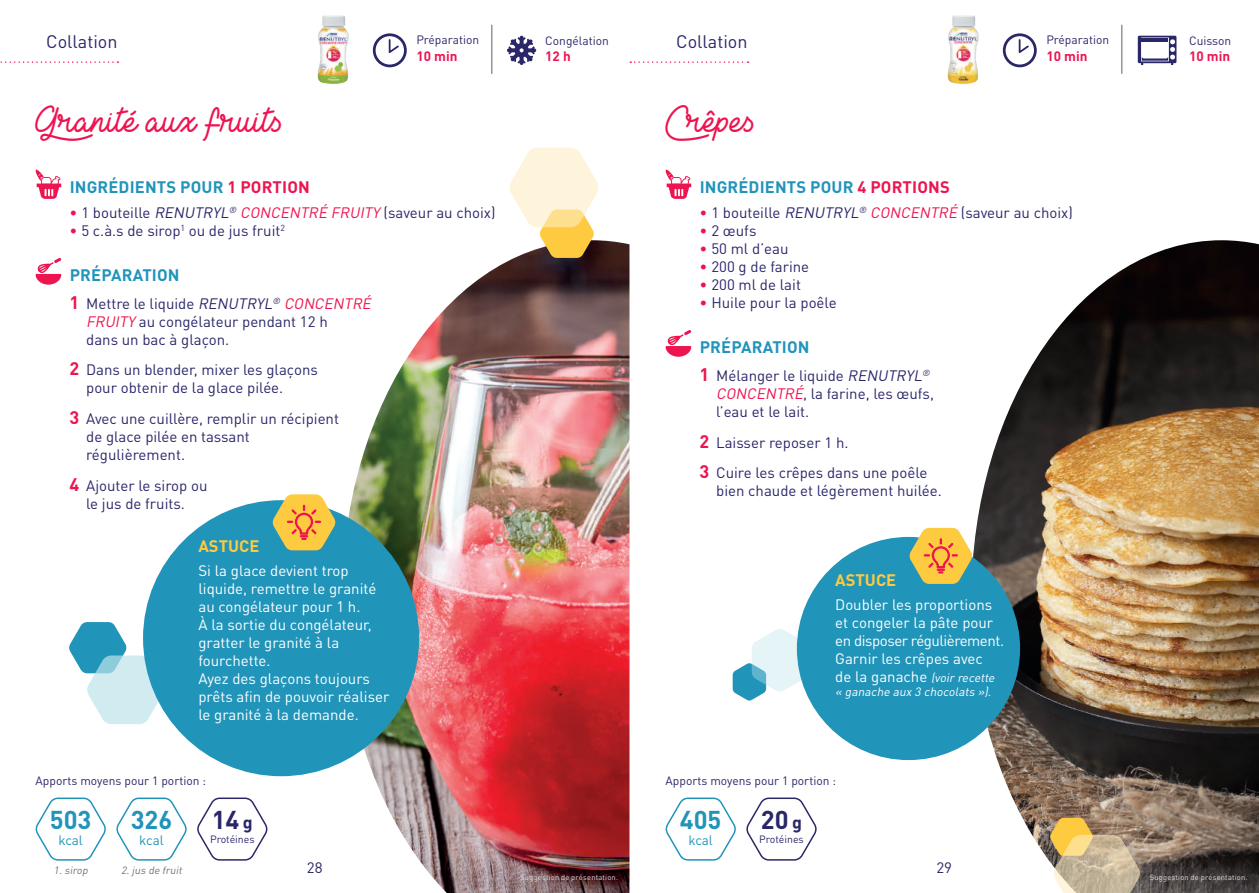
<style>
.page{position:relative;width:1259px;height:893px;background:#fff}
.page>*{position:absolute;margin:0;border:0;box-sizing:border-box;transform-origin:0 0}
.t1{font:35.55px "Lieto Me";color:#ed1450}
.t2{font:700 25.5px "DIN Pro";color:#2194ba}
.t3{font:700 25.5px "DIN Pro";color:#2a2769}
.t4{font:18px "DIN Pro";color:#2a2769}
.t5{font:700 16.5px "DIN Pro";letter-spacing:.01em;color:#2194ba}
.t6{font:700 16.5px "DIN Pro";color:#feca3f}
.t7{font:15px/18px "DIN Pro";color:#2a2769}
.t8{font:15px/18px "DIN Pro";color:#fff}
.t9{font:700 13.5px "DIN Pro";color:#ed1450}
.t10{font:13.5px "DIN Pro";letter-spacing:-.01em;color:#2194ba}
.t11{font:12px "DIN Pro";color:#2a2769}
.t12{font:italic 12px/14.4px "DIN Pro";color:#fff}
.t13{font:italic 10.5px "DIN Pro";color:#6a747b}
.t14{font:10.5px "DIN Pro";color:#2a2769}
.t15{font:7.5px "DIN Pro";letter-spacing:.03em;color:#dcdddf}
.s1{color:#ed1450}
.s2{font-style:italic}
.s3{font-style:italic;color:#ed1450}
.s4{font-weight:700;font-size:18px;color:#ed1450}
.s5{font-style:normal;font-size:15px}
.s6{font-size:18px}
</style>
<div class="page">
<img style="left:343px;top:240px;width:286px;height:653px">
<img style="left:971px;top:240px;width:288px;height:653px">
<svg style="left:69px;top:622px;width:95px;height:102px"></svg>
<svg style="left:509px;top:148px;width:89px;height:110px"></svg>
<svg style="left:732px;top:629px;width:76px;height:71px"></svg>
<svg style="left:1050px;top:818px;width:90px;height:75px;background:#c7b188"></svg>
<svg style="left:0;top:61px;width:118px;height:2px"></svg>
<svg style="left:630px;top:61px;width:118px;height:2px"></svg>
<svg style="left:35px;top:797px;width:71px;height:64px"></svg>
<svg style="left:665px;top:797px;width:71px;height:64px"></svg>
<svg style="left:116px;top:797px;width:71px;height:64px"></svg>
<svg style="left:197px;top:797px;width:71px;height:64px"></svg>
<svg style="left:36px;top:258px;width:25px;height:27px"></svg>
<svg style="left:35px;top:169px;width:26px;height:30px"></svg>
<img style="left:948px;top:15px;width:31px;height:69px">
<svg style="left:1003px;top:33px;width:33px;height:34px"></svg>
<hr style="left:1121px;top:25px;width:1px;height:49px;background:#939598">
<svg style="left:1137px;top:36px;width:39px;height:29px"></svg>
<svg style="left:373px;top:33px;width:34px;height:34px"></svg>
<hr style="left:491px;top:25px;width:1px;height:49px;background:#939598">
<svg style="left:507px;top:36px;width:29px;height:29px"></svg>
<img style="left:318px;top:15px;width:31px;height:69px">
<div style="left:143px;top:500px;width:276px;height:276px;background:#2194ba;border-radius:50%"></div>
<svg style="left:273px;top:494px;width:62px;height:56px"></svg>
<svg style="left:665px;top:330px;width:26px;height:27px"></svg>
<svg style="left:665px;top:169px;width:26px;height:30px"></svg>
<div style="left:797px;top:537px;width:223px;height:223px;background:#2194ba;border-radius:50%"></div>
<svg style="left:909px;top:528px;width:63px;height:56px"></svg>
<svg style="left:746px;top:797px;width:71px;height:64px"></svg>
<p class="t11" style="left:416px;top:31px;width:64px">Préparation</p>
<p class="t11" style="left:545px;top:32px;width:65px">Congélation</p>
<p class="t4" style="left:46px;top:29px;width:73px">Collation</p>
<p class="t4" style="left:676px;top:29px;width:73px">Collation</p>
<p class="t9" style="left:416px;top:47px;width:43px">10 min</p>
<p class="t9" style="left:545px;top:47px;width:27px">12 h</p>
<h1 class="t1" style="left:36px;top:99px;width:249px">Granité aux fruits</h1>
<h1 class="t1" style="left:665px;top:99px;width:92px">Crêpes</h1>
<p class="t5" style="left:70px;top:176px;width:242px">INGRÉDIENTS POUR <span class="s1">1 PORTION</span></p>
<p class="t5" style="left:700px;top:176px;width:252px">INGRÉDIENTS POUR <span class="s1">4 PORTIONS</span></p>
<p class="t11" style="left:1046px;top:31px;width:64px">Préparation</p>
<p class="t11" style="left:1189px;top:32px;width:44px">Cuisson</p>
<p class="t9" style="left:1046px;top:47px;width:43px">10 min</p>
<p class="t9" style="left:1189px;top:47px;width:43px">10 min</p>
<p class="t7" style="left:70px;top:203px;width:427px"><span class="s1">•</span> 1 bouteille <span class="s2">RENUTRYL</span><sup>®</sup> <span class="s3">CONCENTRÉ FRUITY</span> (saveur au choix)</p>
<p class="t7" style="left:70px;top:221px;width:217px"><span class="s1">•</span> 5 c.à.s de sirop<sup>1</sup> ou de jus fruit<sup>2</sup></p>
<p class="t5" style="left:70px;top:264px;width:111px">PRÉPARATION</p>
<p class="t7" style="left:86px;top:294px;width:290px;text-indent:-17px"><span class="s4">1</span> M e t t re le l i q u i d e <span class="s2">RENUTRYL</span><sup>®</sup> <span class="s3">CONCENTRÉ<br>FRUITY</span> au congélateur pendant 12 h<br>dans un bac à glaçon.</p>
<p class="t7" style="left:86px;top:360px;width:233px;text-indent:-17px"><span class="s4">2</span> Dans un blender, mixer les glaçons pour obtenir de la glace pilée.</p>
<p class="t7" style="left:86px;top:409px;width:254px;text-indent:-17px"><span class="s4">3</span> Avec une cuillère, remplir un récipient de glace pilée en tassant régulièrement.</p>
<p class="t7" style="left:70px;top:476px;width:139px;text-align:center"><span class="s4">4</span> Ajouter le sirop ou le jus de fruits.</p>
<p class="t6" style="left:198px;top:535px;width:62px">ASTUCE</p>
<p class="t8" style="left:198px;top:561px;width:192px">Si la glace devient trop liquide, remettre le granité au congélateur pour 1 h.<br>À la sortie du congélateur, gratter le granité à la fourchette.<br>Ayez des glaçons toujours prêts afi n de pouvoir réaliser le granité à la demande.</p>
<p class="t7" style="left:699px;top:203px;width:375px"><span class="s1">•</span> 1 bouteille <span class="s2">RENUTRYL</span><sup>®</sup> <span class="s3">CONCENTRÉ</span> (saveur au choix)</p>
<p class="t7" style="left:699px;top:221px;width:58px"><span class="s1">•</span> 2 œufs</p>
<p class="t7" style="left:699px;top:239px;width:90px"><span class="s1">•</span> 50 ml d’eau</p>
<p class="t7" style="left:699px;top:257px;width:111px"><span class="s1">•</span> 200 g de farine</p>
<p class="t7" style="left:699px;top:275px;width:103px"><span class="s1">•</span> 200 ml de lait</p>
<p class="t7" style="left:699px;top:293px;width:138px"><span class="s1">•</span> Huile pour la poêle</p>
<p class="t5" style="left:700px;top:336px;width:111px">PRÉPARATION</p>
<p class="t7" style="left:716px;top:366px;width:219px;text-indent:-17px"><span class="s4">1</span> Mélanger le liquide <span class="s2">RENUTRYL</span><sup>®<br></sup><span class="s3">CONCENTRÉ</span>, la farine, les œufs, l’eau et le lait.</p>
<p class="t7" style="left:699px;top:426px;width:229px;line-height:30.6px"><span class="s4">2</span> Laisser reposer 1 h.<br><span class="s4">3</span> Cuire les crêpes dans une poêle</p>
<p class="t7" style="left:716px;top:481px;width:227px">bien chaude et légèrement huilée.</p>
<p class="t6" style="left:835px;top:568px;width:62px">ASTUCE</p>
<p class="t8" style="left:835px;top:594px;width:170px">Doubler les proportions et congeler la pâte pour en disposer régulièrement.<br>Garnir les crêpes avec</p>
<p class="t12" style="left:835px;top:669px;width:164px"><span class="s5">d e la g a n a c h e</span> (voir recette « ganache aux 3 chocolats »).</p>
<p class="t11" style="left:36px;top:773px;width:172px">Apports moyens pour 1 portion :</p>
<p class="t11" style="left:665px;top:773px;width:172px">Apports moyens pour 1 portion :</p>
<h2 class="t2" style="left:50px;top:802px;width:43px">503</h2>
<p class="t10" style="left:58px;top:831px;width:26px">kcal</p>
<h2 class="t2" style="left:131px;top:802px;width:43px">326</h2>
<p class="t10" style="left:139px;top:831px;width:26px">kcal</p>
<h2 class="t3" style="left:212px;top:802px;width:43px">14<span class="s6">g</span></h2>
<p class="t14" style="left:210px;top:832px;width:46px">Protéines</p>
<h2 class="t2" style="left:680px;top:802px;width:43px">405</h2>
<p class="t10" style="left:688px;top:831px;width:26px">kcal</p>
<h2 class="t3" style="left:761px;top:802px;width:43px">20<span class="s6">g</span></h2>
<p class="t14" style="left:759px;top:832px;width:46px">Protéines</p>
<p class="t13" style="left:54px;top:863px;width:38px">1.sirop</p>
<p class="t13" style="left:121px;top:863px;width:65px">2.jus de fruit</p>
<p class="t7" style="left:307px;top:857px;width:17px">28</p>
<p class="t7" style="left:936px;top:857px;width:17px">29</p>
<p class="t15" style="left:520px;top:872px;width:99px">Suggestion de présentation.</p>
<p class="t15" style="left:1149px;top:872px;width:99px">Suggestion de présentation.</p>
</div>
